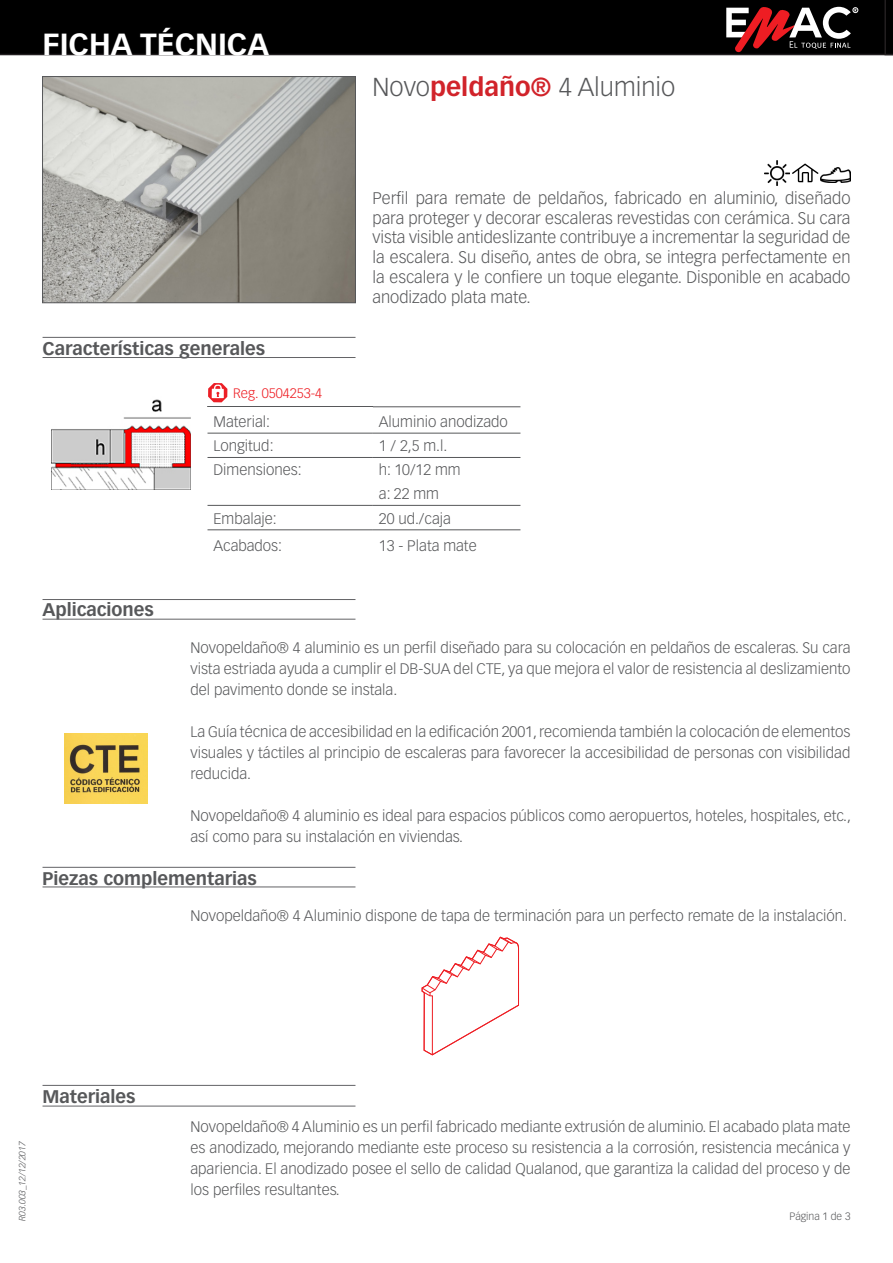
<style>
.page{position:relative;width:893px;height:1263px;background:#fff}
.page>*{position:absolute;margin:0;border:0;box-sizing:border-box;transform-origin:0 0}
.t1{font:700 30px "Vectora LT Std";color:#fff}
.t2{font:300 25.5px "Vectora LT Std";color:#57585a}
.t3{font:700 18px "Vectora LT Std";color:#57585a}
.t4{font:300 16.5px/19.8px "Vectora LT Std";color:#57585a;text-align:justify}
.Párrafo_14{font:300 15px/21px "Vectora LT Std";color:#57585a;text-align:justify}
.Párrafo_14-2{font:300 13.5px "Vectora LT Std";color:#ee1d23}
.t5{font:300 10.5px "Vectora LT Std";color:#57585a}
.t6{font:italic 300 9px "Vectora LT Std";color:#57585a}
.s1{font-weight:700;color:#d1232a}
</style>
<div class="page">
<div style="left:0;top:0;width:884px;height:55px;background:#000"></div>
<svg style="left:884px;top:0;width:9px;height:55px"></svg>
<svg style="left:726px;top:7px;width:132px;height:45px"></svg>
<svg style="left:792px;top:163px;width:27px;height:19px"></svg>
<hr style="left:43px;top:337px;width:313px;height:1px;background:#636366">
<hr style="left:43px;top:357px;width:313px;height:1px;background:#636366">
<hr style="left:43px;top:1085px;width:312px;height:1px;background:#636366">
<hr style="left:43px;top:1106px;width:312px;height:1px;background:#636366">
<img style="left:764px;top:161px;width:25px;height:24px">
<img style="left:821px;top:167px;width:29px;height:15px">
<img style="left:44px;top:78px;width:310px;height:223px">
<div style="left:42px;top:76px;width:314px;height:227px;border:1px solid #57585a"></div>
<hr style="left:207px;top:433px;width:166px;height:1px;background:#57585a">
<hr style="left:207px;top:530px;width:166px;height:1px;background:#57585a">
<hr style="left:373px;top:433px;width:147px;height:1px;background:#57585a">
<hr style="left:373px;top:457px;width:147px;height:1px;background:#57585a">
<hr style="left:373px;top:505px;width:147px;height:1px;background:#57585a">
<hr style="left:207px;top:457px;width:166px;height:1px;background:#57585a">
<hr style="left:207px;top:505px;width:166px;height:1px;background:#57585a">
<hr style="left:373px;top:530px;width:147px;height:1px;background:#57585a">
<hr style="left:373px;top:406px;width:147px;height:1px;background:#57585a">
<img style="left:51px;top:399px;width:139px;height:90px">
<hr style="left:43px;top:599px;width:312px;height:1px;background:#636366">
<hr style="left:43px;top:619px;width:312px;height:1px;background:#636366">
<img style="left:65px;top:734px;width:83px;height:69px">
<hr style="left:43px;top:867px;width:312px;height:1px;background:#636366">
<hr style="left:43px;top:886px;width:312px;height:1px;background:#636366">
<svg style="left:421px;top:936px;width:98px;height:120px"></svg>
<svg style="left:208px;top:383px;width:165px;height:24px"></svg>
<h1 class="t1" style="left:43px;top:26px;width:228px">FICHA TÉCNICA</h1>
<h1 class="t1" style="left:195px;top:28px;width:11px">-</h1>
<p class="t3" style="left:43px;top:337px;width:224px">Características generales</p>
<p class="Párrafo_14-2" style="left:233px;top:386px;width:91px">Reg. 0504253-4</p>
<p class="t2" style="left:372px;top:72px;width:304px">Novo<span class="s1">peldaño®</span> 4 Aluminio</p>
<p class="t4" style="left:372px;top:188px;width:479px">Perfil para remate de peldaños, fabricado en aluminio, diseñado para proteger y decorar escaleras revestidas con cerámica. Su cara vista visible antideslizante contribuye a incrementar la seguridad de la escalera. Su diseño, antes de obra, se integra perfectamente en la escalera y le confiere un toque elegante. Disponible en acabado anodizado plata mate.</p>
<p class="t3" style="left:43px;top:598px;width:113px">Aplicaciones</p>
<p class="Párrafo_14" style="left:213px;top:411px;width:58px">Material:</p>
<p class="Párrafo_14" style="left:379px;top:411px;width:130px">Aluminio anodizado</p>
<p class="Párrafo_14" style="left:213px;top:436px;width:62px">Longitud:</p>
<p class="Párrafo_14" style="left:379px;top:436px;width:70px">1 / 2,5 m.l.</p>
<p class="Párrafo_14" style="left:213px;top:460px;width:90px">Dimensiones:</p>
<p class="Párrafo_14" style="left:379px;top:460px;width:83px">h: 10/12 mm</p>
<p class="Párrafo_14" style="left:379px;top:484px;width:62px">a: 22 mm</p>
<p class="Párrafo_14" style="left:213px;top:508px;width:65px">Embalaje:</p>
<p class="Párrafo_14" style="left:379px;top:508px;width:74px">20 ud./caja</p>
<p class="Párrafo_14" style="left:213px;top:535px;width:70px">Acabados:</p>
<p class="Párrafo_14" style="left:379px;top:535px;width:99px">13 - Plata mate</p>
<p class="Párrafo_14" style="left:190px;top:637px;width:661px">Novopeldaño® 4 aluminio es un perfil diseñado para su colocación en peldaños de escaleras. Su cara vista estriada ayuda a cumplir el DB-SUA del CTE, ya que mejora el valor de resistencia al deslizamiento del pavimento donde se instala.</p>
<p class="Párrafo_14" style="left:190px;top:721px;width:661px">La Guía técnica de accesibilidad en la edificación 2001, recomienda también la colocación de elementos visuales y táctiles al principio de escaleras para favorecer la accesibilidad de personas con visibilidad reducida.</p>
<p class="Párrafo_14" style="left:190px;top:805px;width:662px">Novopeldaño® 4 aluminio es ideal para espacios públicos como aeropuertos, hoteles, hospitales, etc., así como para su instalación en viviendas.</p>
<p class="t3" style="left:43px;top:867px;width:216px">Piezas complementarias</p>
<p class="Párrafo_14" style="left:190px;top:906px;width:658px">Novopeldaño® 4 Aluminio dispone de tapa de terminación para un perfecto remate de la instalación.</p>
<p class="t6" style="left:17px;top:1221px;width:81px;rotate:-90deg">R03.003_12/12/2017</p>
<p class="t3" style="left:43px;top:1085px;width:94px">Materiales</p>
<p class="Párrafo_14" style="left:190px;top:1116px;width:661px">Novopeldaño® 4 Aluminio es un perfil fabricado mediante extrusión de aluminio. El acabado plata mate es anodizado, mejorando mediante este proceso su resistencia a la corrosión, resistencia mecánica y apariencia. El anodizado posee el sello de calidad Qualanod, que garantiza la calidad del proceso y de los perfiles resultantes.</p>
<p class="t5" style="left:790px;top:1211px;width:62px">Página 1 de 3</p>
</div>
